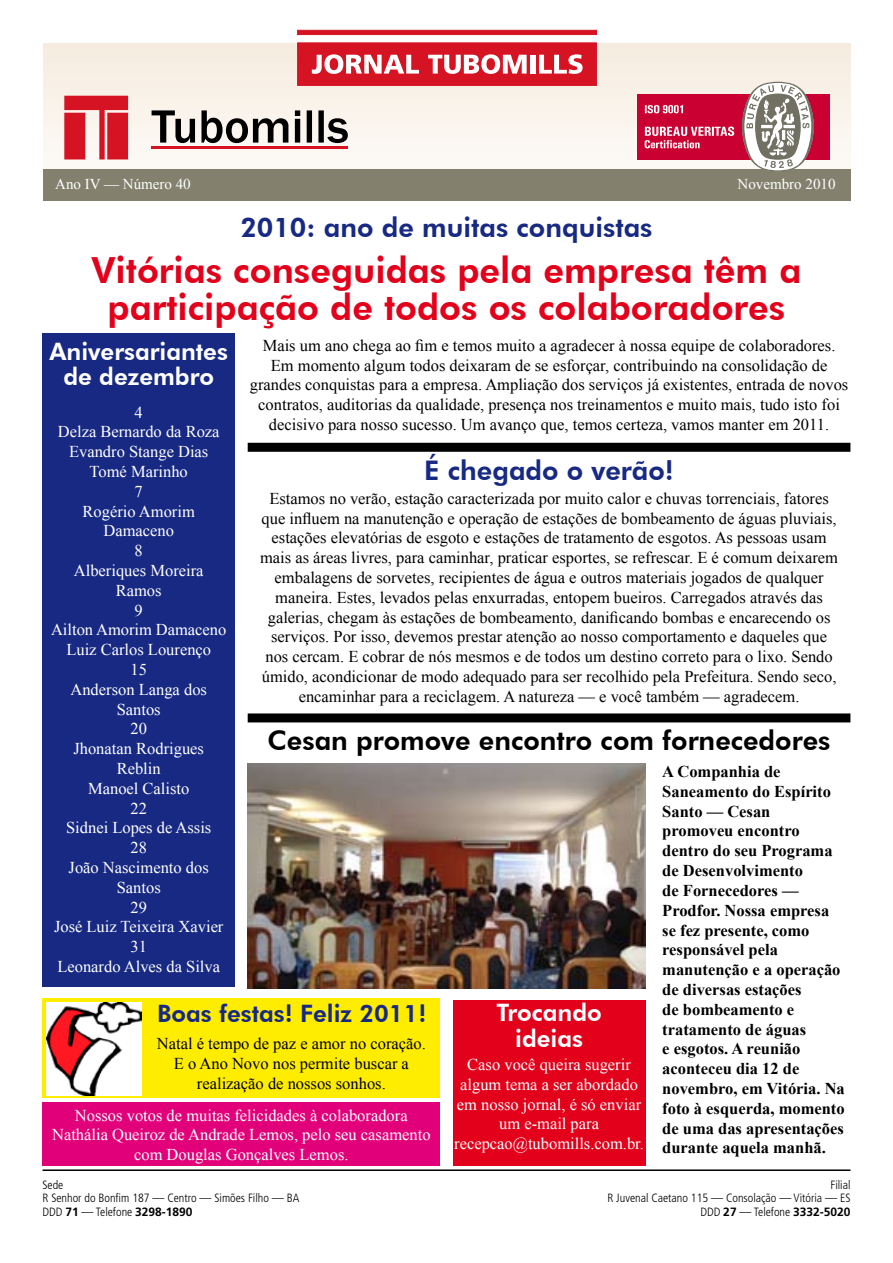
<style>
.page{position:relative;width:893px;height:1263px;background:#fff}
.page>*{position:absolute;margin:0;border:0;box-sizing:border-box;transform-origin:0 0}
.t1{font:800 36px/37.5px "Futura BT";color:#e2001a;text-align:center}
.t2{font:800 27px "Futura BT";color:#172983}
.t3{font:800 27px "Futura BT";color:#000}
.t4{font:800 24px/25.5px "Futura BT";color:#fff;text-align:center}
.t5{font:800 24px "Futura BT";color:#172983}
.t6{font:16.5px/19.8px "Times New Roman";color:#000;text-align:center}
.t7{font:16.5px/19.8px "Times New Roman";color:#fff;text-align:center}
.t8{font:700 16.5px/19.8px "Times New Roman";color:#000}
.t9{font:15px "Times New Roman";color:#fff}
.t10{font:300 condensed 12px "Frutiger LT Std";color:#000}
.s1{font-weight:700;font-stretch:normal}
</style>
<div class="page">
<div style="left:43px;top:998px;width:397px;height:100px;background:#ffed00"></div>
<div style="left:43px;top:1102px;width:397px;height:63px;background:#e2007a"></div>
<div style="left:43px;top:43px;width:808px;height:158px;background:#f9f3ea"></div>
<div style="left:43px;top:169px;width:808px;height:32px;background:#83816e"></div>
<div style="left:297px;top:43px;width:300px;height:43px;background:#d61323"></div>
<svg style="left:64px;top:96px;width:64px;height:63px"></svg>
<svg style="left:152px;top:110px;width:196px;height:33px"></svg>
<hr style="left:152px;top:147px;width:196px;height:2px;background:#d61323">
<svg style="left:312px;top:54px;width:107px;height:20px"></svg>
<svg style="left:428px;top:54px;width:99px;height:20px"></svg>
<div style="left:530px;top:55px;width:5px;height:19px;background:#fff"></div>
<svg style="left:539px;top:54px;width:44px;height:20px"></svg>
<svg style="left:297px;top:30px;width:300px;height:5px"></svg>
<div style="left:637px;top:94px;width:193px;height:66px;background:#c90031"></div>
<svg style="left:742px;top:82px;width:72px;height:89px"></svg>
<svg style="left:645px;top:105px;width:38px;height:8px"></svg>
<svg style="left:645px;top:127px;width:89px;height:21px"></svg>
<hr style="left:43px;top:1169px;width:807px;height:2px;background:#000">
<div style="left:43px;top:333px;width:192px;height:654px;background:#172983"></div>
<div style="left:248px;top:443px;width:602px;height:9px;background:#000"></div>
<img style="left:47px;top:1002px;width:95px;height:93px">
<div style="left:453px;top:1000px;width:192px;height:166px;background:#e2001a"></div>
<img style="left:248px;top:764px;width:397px;height:224px">
<div style="left:248px;top:713px;width:602px;height:9px;background:#000"></div>
<p class="t9" style="left:55px;top:174px;width:137px">Ano IV — Número 40</p>
<p class="t9" style="left:738px;top:174px;width:99px">Novembro 2010</p>
<h2 class="t2" style="left:240px;top:211px;width:414px">2010: ano de muitas conquistas</h2>
<h1 class="t1" style="left:92px;top:251px;width:711px">Vitórias conseguidas pela empresa têm a participação de todos os colaboradores</h1>
<h3 class="t4" style="left:49px;top:338px;width:180px">Aniversariantes de dezembro</h3>
<p class="t6" style="left:250px;top:335px;width:600px">Mais um ano chega ao fim e temos muito a agradecer à nossa equipe de colaboradores.<br>Em momento algum todos deixaram de se esforçar, contribuindo na consolidação de grandes conquistas para a empresa. Ampliação dos serviços já existentes, entrada de novos contratos, auditorias da qualidade, presença nos treinamentos e muito mais, tudo isto foi decisivo para nosso sucesso. Um avanço que, temos certeza, vamos manter em 2011.</p>
<p class="t7" style="left:51px;top:402px;width:177px">4<br>Delza Bernardo da Roza<br>Evandro Stange Dias<br>Tomé Marinho<br>7<br>Rogério Amorim<br>Damaceno<br>8<br>Alberiques Moreira<br>Ramos<br>9<br>Ailton Amorim Damaceno<br>Luiz Carlos Lourenço<br>15<br>Anderson Langa dos<br>Santos<br>20<br>Jhonatan Rodrigues<br>Reblin<br>Manoel Calisto<br>22<br>Sidnei Lopes de Assis<br>28<br>João Nascimento dos<br>Santos<br>29<br>José Luiz Teixeira Xavier<br>31<br>Leonardo Alves da Silva</p>
<h2 class="t2" style="left:424px;top:454px;width:251px">É chegado o verão!</h2>
<p class="t6" style="left:260px;top:488px;width:579px">Estamos no verão, estação caracterizada por muito calor e chuvas torrenciais, fatores que influem na manutenção e operação de estações de bombeamento de águas pluviais, estações elevatórias de esgoto e estações de tratamento de esgotos. As pessoas usam mais as áreas livres, para caminhar, praticar esportes, se refrescar. E é comum deixarem embalagens de sorvetes, recipientes de água e outros materiais jogados de qualquer maneira. Estes, levados pelas enxurradas, entopem bueiros. Carregados através das galerias, chegam às estações de bombeamento, danificando bombas e encarecendo os serviços. Por isso, devemos prestar atenção ao nosso comportamento e daqueles que nos cercam. E cobrar de nós mesmos e de todos um destino correto para o lixo. Sendo úmido, acondicionar de modo adequado para ser recolhido pela Prefeitura. Sendo seco, encaminhar para a reciclagem. A natureza — e você também — agradecem.</p>
<h2 class="t3" style="left:268px;top:723px;width:564px">Cesan promove encontro com fornecedores</h2>
<p class="t8" style="left:662px;top:761px;width:184px">A Companhia de<br>Saneamento do Espírito<br>Santo — Cesan promoveu encontro dentro do seu Programa de Desenvolvimento<br>de Fornecedores —<br>Prodfor. Nossa empresa se fez presente, como responsável pela manutenção e a operação de diversas estações<br>de bombeamento e tratamento de águas<br>e esgotos. A reunião aconteceu dia 12 de novembro, em Vitória. Na foto à esquerda, momento de uma das apresentações durante aquela manhã.</p>
<h3 class="t5" style="left:157px;top:998px;width:271px">Boas festas! Feliz 2011!</h3>
<h3 class="t4" style="left:496px;top:1000px;width:107px">Trocando ideias</h3>
<p class="t7" style="left:454px;top:1054px;width:191px">Caso você queira sugerir algum tema a ser abordado em nosso jornal, é só enviar um e-mail para recepcao@tubomills.com.br.</p>
<p class="t6" style="left:157px;top:1034px;width:270px">Natal é tempo de paz e amor no coração.<br>E o Ano Novo nos permite buscar a realização de nossos sonhos.</p>
<p class="t7" style="left:52px;top:1105px;width:380px">Nossos votos de muitas felicidades à colaboradora<br>Nathália Queiroz de Andrade Lemos, pelo seu casamento com Douglas Gonçalves Lemos.</p>
<p class="t10" style="left:43px;top:1178px;width:22px">Sede</p>
<p class="t10" style="left:830px;top:1178px;width:22px">Filial</p>
<p class="t10" style="left:43px;top:1191px;width:258px">R Senhor do Bonfim 187 — Centro — Simões Filho — BA</p>
<p class="t10" style="left:607px;top:1191px;width:245px">R Juvenal Caetano 115 — Consolação — Vitória — ES</p>
<p class="t10" style="left:43px;top:1205px;width:152px">DDD <span class="s1">71</span> — Telefone <span class="s1">3298-1890</span></p>
<p class="t10" style="left:700px;top:1205px;width:152px">DDD <span class="s1">27</span> — Telefone <span class="s1">3332-5020</span></p>
</div>
